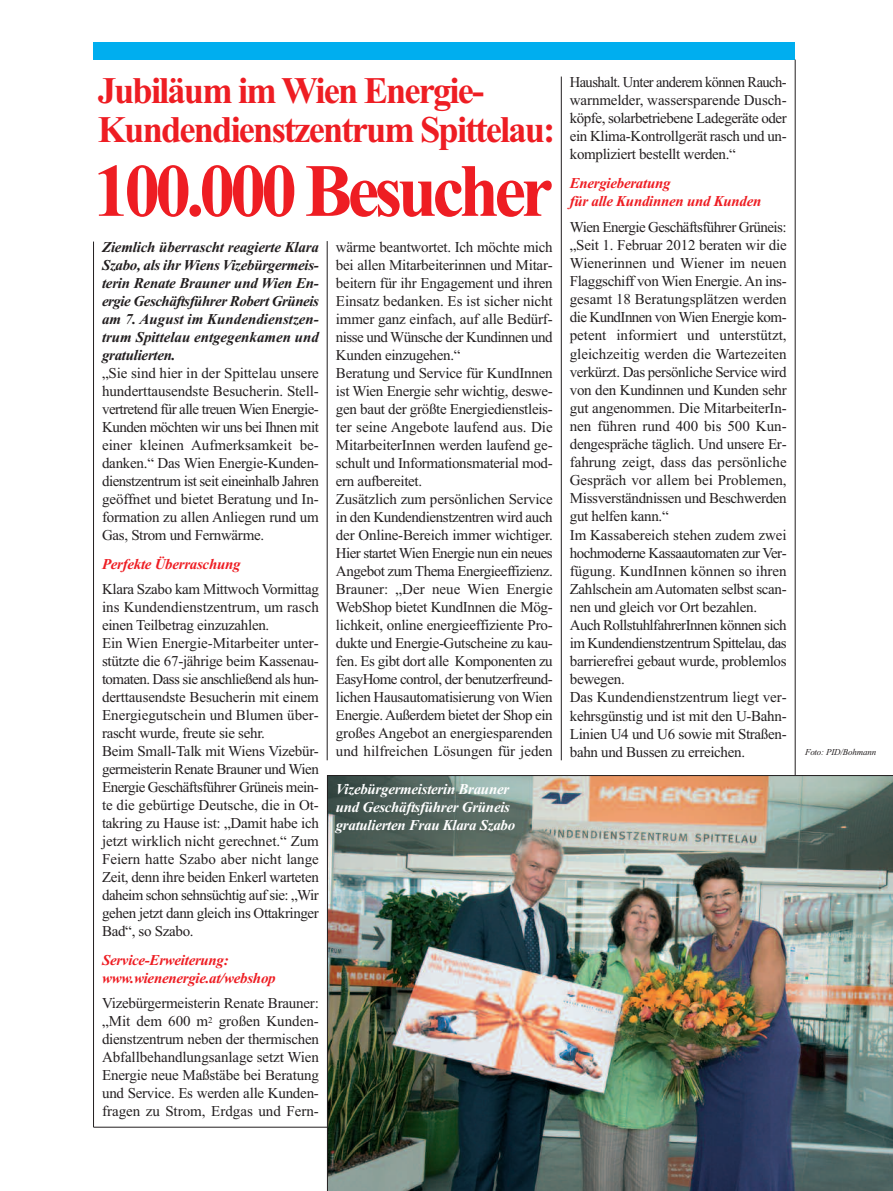
<style>
.page{position:relative;width:893px;height:1191px;background:#fff}
.page>*{position:absolute;margin:0;border:0;box-sizing:border-box;transform-origin:0 0}
.t1{font:700 75px "Times New Roman";letter-spacing:-.065em;color:#ee1d23;scale:.95 1}
.t2{font:700 37.5px/39px "Times New Roman";letter-spacing:-.05em;color:#ee1d23}
.t3{font:15px/18px "Times New Roman";letter-spacing:-.02em;color:#231f20}
.t4{font:italic 700 15px/18px "Times New Roman";letter-spacing:-.005em;color:#231f20;text-align:justify}
.t5{font:italic 700 15px/18.1px "Times New Roman";letter-spacing:-.02em;color:#ee1d23}
.t6{font:italic 700 15px/18px "Times New Roman";letter-spacing:-.02em;color:#fff}
.t7{font:italic 9px "Times New Roman";letter-spacing:-.02em;color:#231f20}
</style>
<div class="page">
<div style="left:93px;top:43px;width:702px;height:17px;background:#00aeef"></div>
<hr style="left:327px;top:241px;width:1px;height:519px;background:#231f20">
<hr style="left:561px;top:77px;width:1px;height:683px;background:#231f20">
<hr style="left:795px;top:60px;width:1px;height:1067px;background:#231f20">
<hr style="left:93px;top:241px;width:1px;height:886px;background:#231f20">
<hr style="left:94px;top:1127px;width:701px;height:1px;background:#231f20">
<img style="left:327px;top:775px;width:566px;height:416px">
<h2 class="t2" style="left:98px;top:70px;width:459px">Jubiläum im Wien Energie-<br>Kundendienstzentrum Spittelau:</h2>
<h1 class="t1" style="left:94px;top:146px;width:485px">100.000 Besucher</h1>
<p class="t4" style="left:102px;top:238px;width:218px">Ziemlich überrascht reagierte Klara Szabo, als ihr Wiens Vizebürgermeis&shy;terin Renate Brauner und Wien En&shy;ergie Geschäftsführer Robert Grüneis am 7. August im Kundendienstzen&shy;trum Spittelau entgegenkamen und gratulierten.</p>
<p class="t3" style="left:102px;top:364px;width:218px;text-align:justify">„Sie sind hier in der Spittelau unsere hunderttausendste Besucherin. Stell&shy;vertretend für alle treuen Wien Energie-Kunden möchten wir uns bei Ihnen mit einer kleinen Aufmerksamkeit be&shy;danken.“ Das Wien Energie-Kunden&shy;dienstzentrum ist seit eineinhalb Jahren geöffnet und bietet Beratung und In&shy;formation zu allen Anliegen rund um Gas, Strom und Fernwärme.</p>
<p class="t5" style="left:102px;top:554px;width:140px">Perfekte Überraschung</p>
<p class="t3" style="left:102px;top:580px;width:218px">Klara Szabo kam Mittwoch Vormittag ins Kundendienstzentrum, um rasch einen Teilbetrag einzuzahlen.<br>Ein Wien Energie-Mitarbeiter unter&shy;stützte die 67-jährige beim Kassenau&shy;tomaten. Dass sie anschließend als hun&shy;derttausendste Besucherin mit einem Energiegutschein und Blumen über&shy;rascht wurde, freute sie sehr.<br>Beim Small-Talk mit Wiens Vizebür&shy;germeisterin Renate Brauner und Wien Energie Geschäftsführer Grüneis mein&shy;te die gebürtige Deutsche, die in Ot&shy;takring zu Hause ist: „Damit habe ich jetzt wirklich nicht gerechnet.“ Zum Feiern hatte Szabo aber nicht lange Zeit, denn ihre beiden Enkerl warteten daheim schon sehnsüchtig auf sie: „Wir gehen jetzt dann gleich ins Ottakringer Bad“, so Szabo.</p>
<p class="t5" style="left:102px;top:951px;width:175px">Service-Erweiterung: www.wienenergie.at/webshop</p>
<p class="t3" style="left:102px;top:994px;width:218px;text-align:justify">Vizebürgermeisterin Renate Brauner: „Mit dem 600 m<sup>2</sup> großen Kunden&shy;dienstzentrum neben der thermischen Abfallbehandlungsanlage setzt Wien Energie neue Maßstäbe bei Beratung und Service. Es werden alle Kunden&shy;fragen zu Strom, Erdgas und Fern-</p>
<p class="t3" style="left:336px;top:238px;width:218px">wärme beantwortet. Ich möchte mich bei allen Mitarbeiterinnen und Mitar&shy;beitern für ihr Engagement und ihren Einsatz bedanken. Es ist sicher nicht immer ganz einfach, auf alle Bedürf&shy;nisse und Wünsche der Kundinnen und Kunden einzugehen.“<br>Beratung und Service für KundInnen ist Wien Energie sehr wichtig, deswe&shy;gen baut der größte Energiedienstleis&shy;ter seine Angebote laufend aus. Die MitarbeiterInnen werden laufend ge&shy;schult und Informationsmaterial mod&shy;ern aufbereitet.<br>Zusätzlich zum persönlichen Service in den Kundendienstzentren wird auch der Online-Bereich immer wichtiger.<br>Hier startet Wien Energie nun ein neues Angebot zum Thema Energieeffizienz.<br>Brauner: „Der neue Wien Energie WebShop bietet KundInnen die Mög&shy;lichkeit, online energieeffiziente Pro&shy;dukte und Energie-Gutscheine zu kau&shy;fen. Es gibt dort alle Komponenten zu EasyHome control, der benutzerfreund&shy;lichen Hausautomatisierung von Wien Energie.Außerdem bietet der Shop ein großes Angebot an energiesparenden und hilfreichen Lösungen für jeden</p>
<p class="t6" style="left:336px;top:779px;width:181px">Vizebürgermeisterin Brauner und Geschäftsführer Grüneis gratulierten Frau Klara Szabo</p>
<p class="t3" style="left:570px;top:73px;width:218px;text-align:justify">Haushalt. Unter anderem können Rauch&shy;warnmelder, wassersparende Dusch&shy;köpfe, solarbetriebene Ladegeräte oder ein Klima-Kontrollgerät rasch und un&shy;kompliziert bestellt werden.“</p>
<p class="t5" style="left:570px;top:174px;width:193px">Energieberatung<br>für alle Kundinnen und Kunden</p>
<p class="t3" style="left:570px;top:218px;width:218px">Wien Energie Geschäftsführer Grüneis: „Seit 1. Februar 2012 beraten wir die Wienerinnen und Wiener im neuen Flaggschiff von Wien Energie.An ins&shy;gesamt 18 Beratungsplätzen werden die KundInnen von Wien Energie kom&shy;petent informiert und unterstützt, gleichzeitig werden die Wartezeiten verkürzt. Das persönliche Service wird von den Kundinnen und Kunden sehr gut angenommen. Die MitarbeiterIn&shy;nen führen rund 400 bis 500 Kun&shy;dengespräche täglich. Und unsere Er&shy;fahrung zeigt, dass das persönliche Gespräch vor allem bei Problemen, Missverständnissen und Beschwerden gut helfen kann.“<br>Im Kassabereich stehen zudem zwei hochmoderne Kassaautomaten zur Ver&shy;fügung. KundInnen können so ihren Zahlschein amAutomaten selbst scan&shy;nen und gleich vor Ort bezahlen.<br>Auch RollstuhlfahrerInnen können sich im Kundendienstzentrum Spittelau, das barrierefrei gebaut wurde, problemlos bewegen.<br>Das Kundendienstzentrum liegt ver&shy;kehrsgünstig und ist mit den U-Bahn-Linien U4 und U6 sowie mit Straßen&shy;bahn und Bussen zu erreichen.</p>
<p class="t7" style="left:805px;top:746px;width:73px">Foto: PID/Bohmann</p>
</div>
